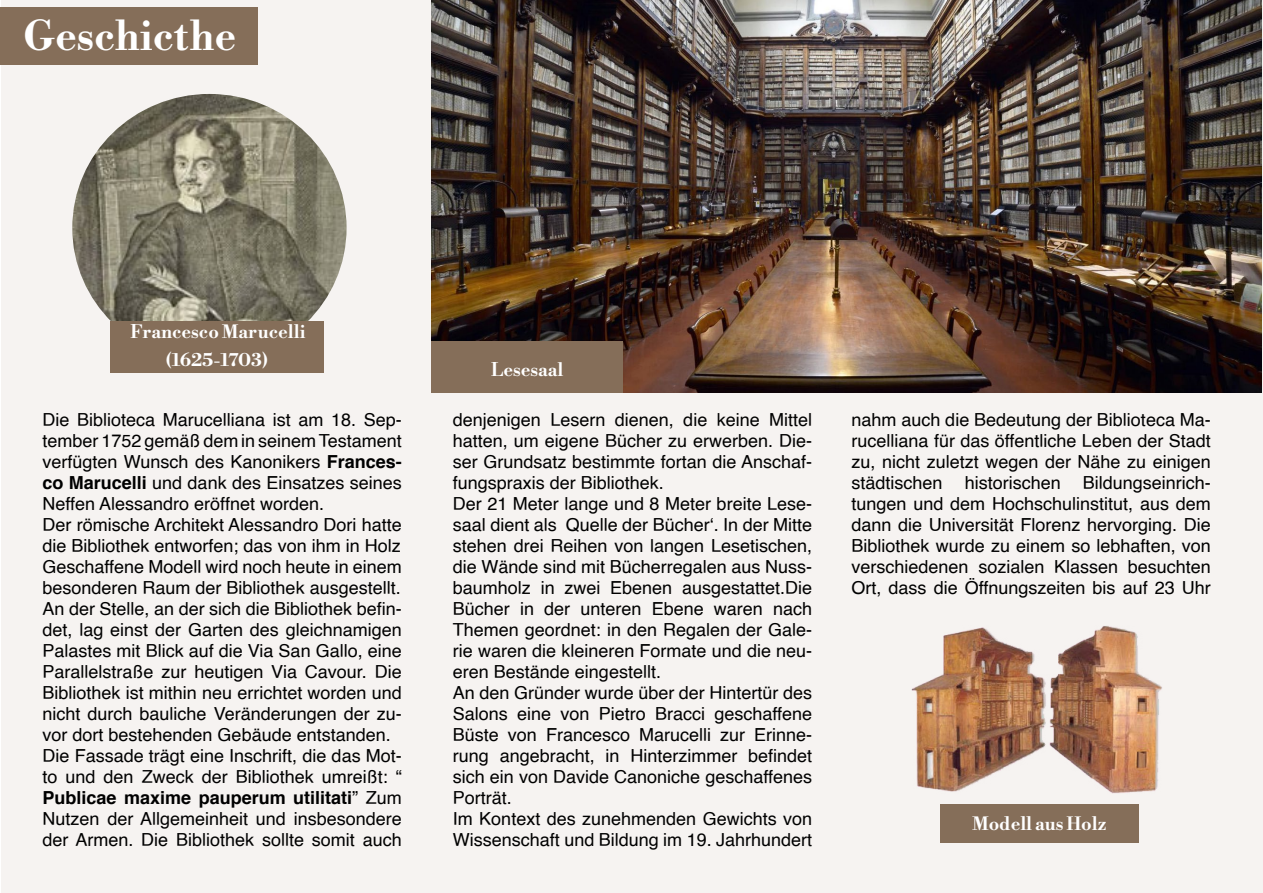
<style>
.page{position:relative;width:1263px;height:893px;background:#fff}
.page>*{position:absolute;margin:0;border:0;box-sizing:border-box;transform-origin:0 0}
.t1{font:700 40.5px "Libre Bodoni";color:#fff}
.t2{font:18px/21px "Helvetica";color:#000}
.t3{font:700 18px/28.5px "Libre Bodoni";color:#fff;text-align:center}
.s1{font-weight:700}
</style>
<div class="page">
<div style="left:1px;top:0;width:1262px;height:893px;background:#f6f3f1"></div>
<div style="left:0;top:7px;width:257px;height:57px;background:#856e59"></div>
<img style="left:432px;top:0;width:830px;height:393px">
<div style="left:432px;top:341px;width:191px;height:52px;background:#856e59"></div>
<img style="left:911px;top:626px;width:251px;height:168px">
<div style="left:940px;top:805px;width:198px;height:38px;background:#856e59"></div>
<img style="left:72px;top:94px;width:275px;height:268px">
<div style="left:110px;top:321px;width:213px;height:52px;background:#856e59"></div>
<h1 class="t1" style="left:23px;top:2px;width:215px">Geschicthe</h1>
<p class="t3" style="left:130px;top:316px;width:176px">Francesco Marucelli (1625-1703)</p>
<p class="t3" style="left:491px;top:354px;width:74px">Lesesaal</p>
<p class="t2" style="left:43px;top:410px;width:361px">Die Biblioteca Marucelliana ist am 18. Sep&shy;tember 1752 gemäß dem in seinem Testament verfügten Wunsch des Kanonikers <span class="s1">Frances&shy;co Marucelli</span> und dank des Einsatzes seines Neffen Alessandro eröffnet worden.<br>Der römische Architekt Alessandro Dori hatte die Bibliothek entworfen; das von ihm in Holz Geschaffene Modell wird noch heute in einem besonderen Raum der Bibliothek ausgestellt.<br>An der Stelle, an der sich die Bibliothek befin&shy;det, lag einst der Garten des gleichnamigen Palastes mit Blick auf die Via San Gallo, eine Parallelstraße zur heutigen Via Cavour. Die Bibliothek ist mithin neu errichtet worden und nicht durch bauliche Veränderungen der zu&shy;vor dort bestehenden Gebäude entstanden.<br>Die Fassade trägt eine Inschrift, die das Mot&shy;to und den Zweck der Bibliothek umreißt: “ <span class="s1">Publicae maxime pauperum utilitati</span>” Zum Nutzen der Allgemeinheit und insbesondere der Armen. Die Bibliothek sollte somit auch</p>
<p class="t2" style="left:453px;top:410px;width:361px">denjenigen Lesern dienen, die keine Mittel hatten, um eigene Bücher zu erwerben. Die&shy;ser Grundsatz bestimmte fortan die Anschaf&shy;fungspraxis der Bibliothek.<br>Der 21 Meter lange und 8 Meter breite Lese&shy;saal dient als Quelle der Bücher‘. In der Mitte stehen drei Reihen von langen Lesetischen, die Wände sind mit Bücherregalen aus Nuss&shy;baumholz in zwei Ebenen ausgestattet.Die Bücher in der unteren Ebene waren nach Themen geordnet: in den Regalen der Gale&shy;rie waren die kleineren Formate und die neu&shy;eren Bestände eingestellt.<br>An den Gründer wurde über der Hintertür des Salons eine von Pietro Bracci geschaffene Büste von Francesco Marucelli zur Erinne&shy;rung angebracht, in Hinterzimmer befindet sich ein von Davide Canoniche geschaffenes Porträt.<br>Im Kontext des zunehmenden Gewichts von Wissenschaft und Bildung im 19. Jahrhundert</p>
<p class="t2" style="left:851px;top:410px;width:361px;text-align:justify">nahm auch die Bedeutung der Biblioteca Ma&shy;rucelliana für das öffentliche Leben der Stadt zu, nicht zuletzt wegen der Nähe zu einigen städtischen historischen Bildungseinrich&shy;tungen und dem Hochschulinstitut, aus dem dann die Universität Florenz hervorging. Die Bibliothek wurde zu einem so lebhaften, von verschiedenen sozialen Klassen besuchten Ort, dass die Öffnungszeiten bis auf 23 Uhr</p>
<p class="t3" style="left:972px;top:808px;width:136px">Modell aus Holz</p>
</div>
